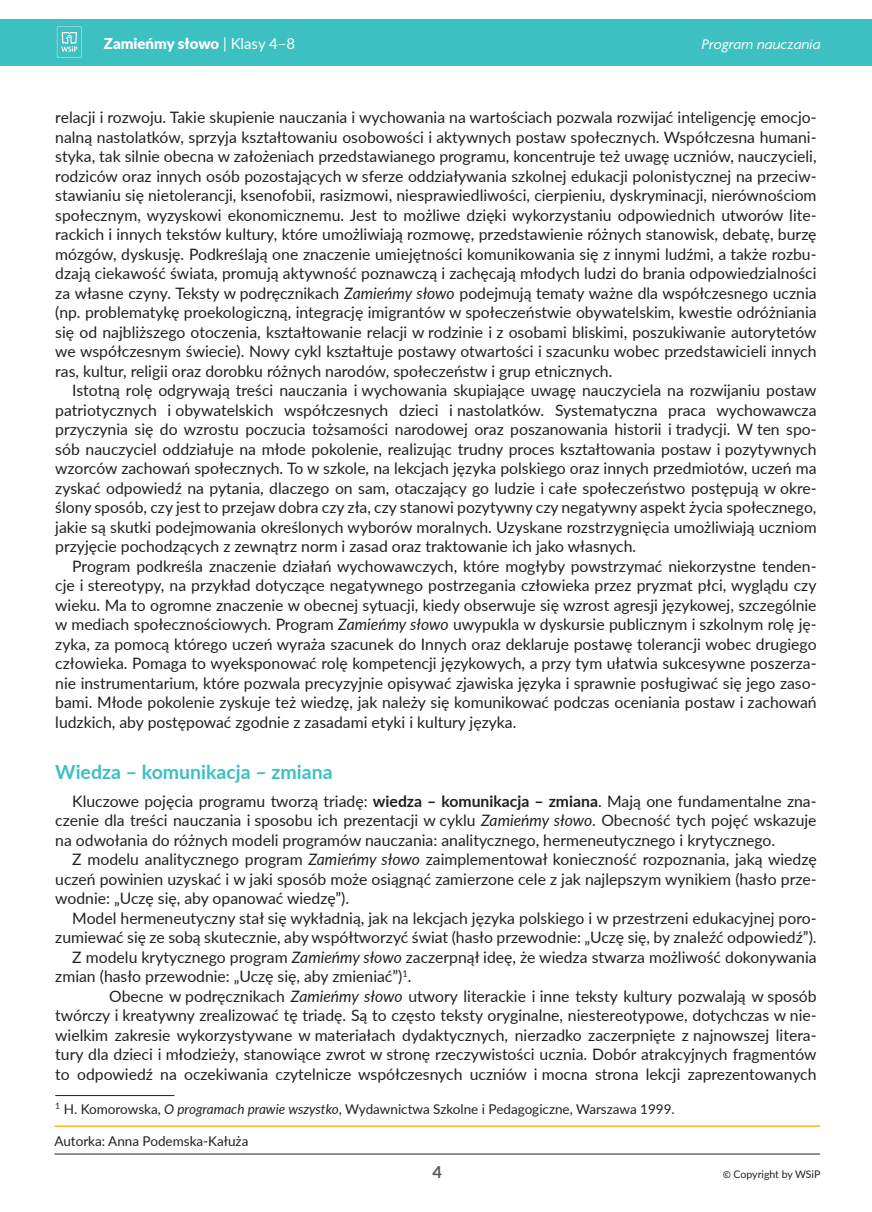
<style>
.page{position:relative;width:872px;height:1212px;background:#fff}
.page>*{position:absolute;margin:0;border:0;box-sizing:border-box;transform-origin:0 0}
.Tytuł_II_rzędu{font:700 19.5px "Lato";color:#3dc0c1}
.t1{font:700 16.5px "Lato";color:#57585a}
.Tekst_podstawowy{font:15.75px/19.5px "Lato";color:#231f20;text-align:justify}
.t2{font:900 15px "Lato";color:#fff}
.t3{font:italic 15px "Agenda Pl";color:#fff}
.Przypis{font:13.5px "Lato";color:#231f20}
.t4{font:10.5px "Lato";letter-spacing:-.005em;color:#231f20}
.s1{font-weight:400}
.s2{font-style:italic}
.s3{font-weight:700}
.s4{font-family:"Agenda Pl";font-size:13.5px}
</style>
<div class="page">
<hr style="left:54px;top:1154px;width:766px;height:1px;background:#231f20">
<hr style="left:54px;top:1125px;width:766px;height:2px;background:#fcb814">
<div style="left:0;top:20px;width:872px;height:46px;background:#3dc0c1"></div>
<svg style="left:57px;top:27px;width:25px;height:31px"></svg>
<hr style="left:55px;top:1095px;width:119px;height:1px;background:#231f20">
<p class="t2" style="left:104px;top:32px;width:193px">Zamieńmy słowo <span class="s1">| Klasy 4–8</span></p>
<p class="t3" style="left:702px;top:35px;width:120px">Program nauczania</p>
<p class="Tekst_podstawowy" style="left:55px;top:107px;width:763px">relacji i rozwoju. Takie skupienie nauczania i wychowania na wartościach pozwala rozwijać inteligencję emocjo&shy;nalną nastolatków, sprzyja kształtowaniu osobowości i aktywnych postaw społecznych. Współczesna humani&shy;styka, tak silnie obecna w założeniach przedstawianego programu, koncentruje też uwagę uczniów, nauczycieli, rodziców oraz innych osób pozostających w sferze oddziaływania szkolnej edukacji polonistycznej na przeciw&shy;stawianiu się nietolerancji, ksenofobii, rasizmowi, niesprawiedliwości, cierpieniu, dyskryminacji, nierównościom społecznym, wyzyskowi ekonomicznemu. Jest to możliwe dzięki wykorzystaniu odpowiednich utworów lite&shy;rackich i innych tekstów kultury, które umożliwiają rozmowę, przedstawienie różnych stanowisk, debatę, burzę mózgów, dyskusję. Podkreślają one znaczenie umiejętności komunikowania się z innymi ludźmi, a także rozbu&shy;dzają ciekawość świata, promują aktywność poznawczą i zachęcają młodych ludzi do brania odpowiedzialności za własne czyny. Teksty w podręcznikach <span class="s2">Zamieńmy słowo</span> podejmują tematy ważne dla współczesnego ucznia (np. problematykę proekologiczną, integrację imigrantów w społeczeństwie obywatelskim, kwestie odróżniania się od najbliższego otoczenia, kształtowanie relacji w rodzinie i z osobami bliskimi, poszukiwanie autorytetów we współczesnym świecie). Nowy cykl kształtuje postawy otwartości i szacunku wobec przedstawicieli innych ras, kultur, religii oraz dorobku różnych narodów, społeczeństw i grup etnicznych.</p>
<p class="Tekst_podstawowy" style="left:55px;top:380px;width:763px;text-indent:17px">Istotną rolę odgrywają treści nauczania i wychowania skupiające uwagę nauczyciela na rozwijaniu postaw patriotycznych i obywatelskich współczesnych dzieci i nastolatków. Systematyczna praca wychowawcza przyczynia się do wzrostu poczucia tożsamości narodowej oraz poszanowania historii i tradycji. W ten spo&shy;sób nauczyciel oddziałuje na młode pokolenie, realizując trudny proces kształtowania postaw i pozytywnych wzorców zachowań społecznych. To w szkole, na lekcjach języka polskiego oraz innych przedmiotów, uczeń ma zyskać odpowiedź na pytania, dlaczego on sam, otaczający go ludzie i całe społeczeństwo postępują w okre&shy;ślony sposób, czy jest to przejaw dobra czy zła, czy stanowi pozytywny czy negatywny aspekt życia społecznego, jakie są skutki podejmowania określonych wyborów moralnych. Uzyskane rozstrzygnięcia umożliwiają uczniom przyjęcie pochodzących z zewnątrz norm i zasad oraz traktowanie ich jako własnych.</p>
<p class="Tekst_podstawowy" style="left:55px;top:556px;width:763px;text-indent:17px">Program podkreśla znaczenie działań wychowawczych, które mogłyby powstrzymać niekorzystne tenden&shy;cje i stereotypy, na przykład dotyczące negatywnego postrzegania człowieka przez pryzmat płci, wyglądu czy wieku. Ma to ogromne znaczenie w obecnej sytuacji, kiedy obserwuje się wzrost agresji językowej, szczególnie w mediach społecznościowych. Program <span class="s2">Zamieńmy słowo</span> uwypukla w dyskursie publicznym i szkolnym rolę ję&shy;zyka, za pomocą którego uczeń wyraża szacunek do Innych oraz deklaruje postawę tolerancji wobec drugiego człowieka. Pomaga to wyeksponować rolę kompetencji językowych, a przy tym ułatwia sukcesywne poszerza&shy;nie instrumentarium, które pozwala precyzyjnie opisywać zjawiska języka i sprawnie posługiwać się jego zaso&shy;bami. Młode pokolenie zyskuje też wiedzę, jak należy się komunikować podczas oceniania postaw i zachowań ludzkich, aby postępować zgodnie z zasadami etyki i kultury języka.</p>
<p class="Tytuł_II_rzędu" style="left:55px;top:757px;width:279px">Wiedza – komunikacja – zmiana</p>
<p class="Tekst_podstawowy" style="left:55px;top:790px;width:763px;text-indent:17px">Kluczowe pojęcia programu tworzą triadę: <span class="s3">wiedza – komunikacja – zmiana</span>. Mają one fundamentalne zna&shy;czenie dla treści nauczania i sposobu ich prezentacji w cyklu <span class="s2">Zamieńmy słowo</span>. Obecność tych pojęć wskazuje na odwołania do różnych modeli programów nauczania: analitycznego, hermeneutycznego i krytycznego.</p>
<p class="Tekst_podstawowy" style="left:55px;top:849px;width:763px;text-indent:17px">Z modelu analitycznego program <span class="s2">Zamieńmy słowo</span> zaimplementował konieczność rozpoznania, jaką wiedzę uczeń powinien uzyskać i w jaki sposób może osiągnąć zamierzone cele z jak najlepszym wynikiem (hasło prze&shy;wodnie: „Uczę się, aby opanować wiedzę”).</p>
<p class="Tekst_podstawowy" style="left:55px;top:907px;width:763px;text-align:right">Model hermeneutyczny stał się wykładnią, jak na lekcjach języka polskiego i w przestrzeni edukacyjnej poro&shy;zumiewać się ze sobą skutecznie, aby współtworzyć świat (hasło przewodnie: „Uczę się, by znaleźć odpowiedź”).</p>
<p class="Tekst_podstawowy" style="left:55px;top:946px;width:763px;text-indent:17px">Z modelu krytycznego program <span class="s2">Zamieńmy słowo</span> zaczerpnął ideę, że wiedza stwarza możliwość dokonywania zmian (hasło przewodnie: „Uczę się, aby zmieniać”)<sup>1</sup>.</p>
<p class="Tekst_podstawowy" style="left:55px;top:985px;width:763px;text-indent:54px">Obecne w podręcznikach <span class="s2">Zamieńmy słowo</span> utwory literackie i inne teksty kultury pozwalają w sposób twórczy i kreatywny zrealizować tę triadę. Są to często teksty oryginalne, niestereotypowe, dotychczas w nie&shy;wielkim zakresie wykorzystywane w materiałach dydaktycznych, nierzadko zaczerpnięte z najnowszej litera&shy;tury dla dzieci i młodzieży, stanowiące zwrot w stronę rzeczywistości ucznia. Dobór atrakcyjnych fragmentów to odpowiedź na oczekiwania czytelnicze współczesnych uczniów i mocna strona lekcji zaprezentowanych</p>
<p class="Przypis" style="left:55px;top:1099px;width:621px"><sup>1</sup> H. Komorowska, <span class="s2">O programach prawie wszystko</span>, Wydawnictwa Szkolne i Pedagogiczne, Warszawa 1999.</p>
<p class="Przypis" style="left:54px;top:1131px;width:195px">Autorka: Anna Podemska-Kałuża</p>
<p class="t1" style="left:432px;top:1160px;width:11px">4</p>
<p class="t4" style="left:723px;top:1167px;width:99px"><span class="s4">©</span> Copyright by WSiP</p>
</div>
